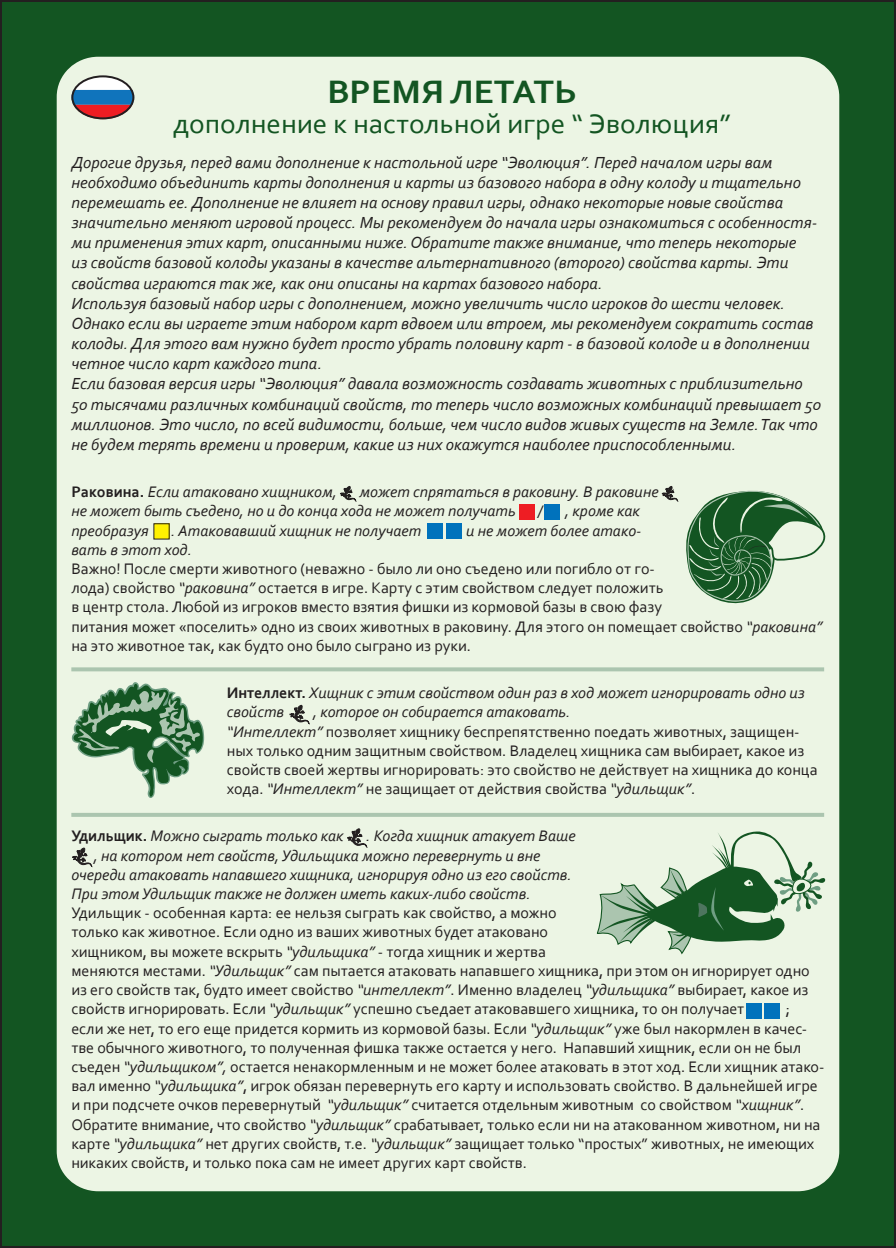
<style>
.page{position:relative;width:896px;height:1248px;background:#fff}
.page>*{position:absolute;margin:0;border:0;box-sizing:border-box;transform-origin:0 0}
.t1{font:700 34px "Corbel";color:#135522;scale:1.05 1}
.t2{font:28px "Corbel";color:#135522;scale:1.05 1}
.t3{font:italic 16.8px/20.2px "Corbel";color:#231f20}
.t4{font:16px/19.2px "Corbel";color:#231f20}
.t5{font:italic 16px/19.2px "Corbel";color:#231f20}
.s1{font-weight:700;font-style:normal}
.s2{font-style:italic}
</style>
<div class="page">
<div style="left:1px;top:1px;width:894px;height:1245px;background:#135522"></div>
<div style="left:57px;top:57px;width:782px;height:1134px;background:#ecf5e4;border-radius:41px"></div>
<svg style="left:71px;top:682px;width:133px;height:116px"></svg>
<svg style="left:596px;top:831px;width:230px;height:124px"></svg>
<svg style="left:71px;top:667px;width:753px;height:4px;background:#b1c9b3"></svg>
<hr style="left:71px;top:813px;width:753px;height:3px;background:#abc5af">
<svg style="left:661px;top:486px;width:165px;height:118px"></svg>
<div style="left:520px;top:504px;width:15px;height:15px;background:#ee1d23"></div>
<div style="left:544px;top:504px;width:15px;height:15px;background:#0072bc"></div>
<div style="left:154px;top:523px;width:15px;height:16px;background:#fff101"></div>
<div style="left:428px;top:523px;width:15px;height:15px;background:#0072bc"></div>
<div style="left:446px;top:523px;width:15px;height:15px;background:#0072bc"></div>
<svg style="left:289px;top:704px;width:21px;height:21px"></svg>
<svg style="left:347px;top:828px;width:21px;height:20px"></svg>
<div style="left:746px;top:1002px;width:16px;height:16px;background:#0072bc"></div>
<div style="left:764px;top:1002px;width:16px;height:16px;background:#0072bc"></div>
<svg style="left:72px;top:847px;width:21px;height:21px"></svg>
<svg style="left:340px;top:486px;width:17px;height:16px"></svg>
<svg style="left:72px;top:76px;width:62px;height:43px"></svg>
<div style="left:71px;top:75px;width:63px;height:44px;border:2px solid #231f20;border-radius:50%"></div>
<h1 class="t1" style="left:327px;top:71px;width:239px">ВРЕМЯ ЛЕТАТЬ</h1>
<h2 class="t2" style="left:173px;top:106px;width:533px">дополнение к настольной игре “ Эволюция”</h2>
<p class="t3" style="left:71px;top:151px;width:751px">Дорогие друзья, перед вами дополнение к настольной игре “Эволюция”. Перед началом игры вам необходимо объединить карты дополнения и карты из базового набора в одну колоду и тщательно перемешать ее. Дополнение не влияет на основу правил игры, однако некоторые новые свойства значительно меняют игровой процесс. Мы рекомендуем до начала игры ознакомиться с особенностя&shy;ми применения этих карт, описанными ниже. Обратите также внимание, что теперь некоторые<br>из свойств базовой колоды указаны в качестве альтернативного (второго) свойства карты. Эти свойства играются так же, как они описаны на картах базового набора.<br>Используя базовый набор игры с дополнением, можно увеличить число игроков до шести человек.<br>Однако если вы играете этим набором карт вдвоем или втроем, мы рекомендуем сократить состав колоды. Для этого вам нужно будет просто убрать половину карт - в базовой колоде и в дополнении четное число карт каждого типа.<br>Если базовая версия игры “Эволюция” давала возможность создавать животных с приблизительно 50 тысячами различных комбинаций свойств, то теперь число возможных комбинаций превышает 50 миллионов. Это число, по всей видимости, больше, чем число видов живых существ на Земле. Так что не будем терять времени и проверим, какие из них окажутся наиболее приспособленными.</p>
<p class="t5" style="left:71px;top:482px;width:267px"><span class="s1">Раковина.</span> Если атаковано хищником,</p>
<p class="t5" style="left:71px;top:482px;width:589px;text-indent:288px">может спрятаться в раковину. В раковине не может быть съедено, но и до конца хода не может получать</p>
<p class="t5" style="left:538px;top:501px;width:6px">/</p>
<p class="t5" style="left:565px;top:501px;width:77px">, кроме как</p>
<p class="t5" style="left:71px;top:520px;width:79px">преобразуя</p>
<p class="t5" style="left:171px;top:520px;width:252px">. Атаковавший хищник не получает</p>
<p class="t5" style="left:466px;top:520px;width:177px">и не может более атако-</p>
<p class="t5" style="left:71px;top:539px;width:122px">вать в этот ход.</p>
<p class="t4" style="left:71px;top:558px;width:752px">Важно! После смерти животного (неважно - было ли оно съедено или погибло от го-<br>лода) свойство <span class="s2">“раковина”</span> остается в игре. Карту с этим свойством следует положить<br>в центр стола. Любой из игроков вместо взятия фишки из кормовой базы в свою фазу<br>питания может «поселить» одно из своих животных в раковину. Для этого он помещает свойство <span class="s2">“раковина” </span>на это животное так, как будто оно было сыграно из руки.</p>
<p class="t5" style="left:227px;top:682px;width:579px"><span class="s1">Интеллект.</span> Хищник с этим свойством один раз в ход может игнорировать одно из свойств</p>
<p class="t4" style="left:227px;top:702px;width:592px;text-indent:86px"><span class="s2">, которое он собирается атаковать.<br>“Интеллект”</span> позволяет хищнику беспрепятственно поедать животных, защищен&shy;ных только одним защитным свойством. Владелец хищника сам выбирает, какое из свойств своей жертвы игнорировать: это свойство не действует на хищника до конца хода. <span class="s2">“Интеллект”</span> не защищает от действия свойства <span class="s2">“удильщик”</span>.</p>
<p class="t5" style="left:71px;top:826px;width:274px"><span class="s1">Удильщик.</span> Можно сыграть только как</p>
<p class="t5" style="left:366px;top:826px;width:211px">. Когда хищник атакует Ваше</p>
<p class="t5" style="left:94px;top:845px;width:448px">, на котором нет свойств, Удильщика можно перевернуть и вне</p>
<p class="t5" style="left:71px;top:864px;width:502px">очереди атаковать напавшего хищника, игнорируя одно из его свойств.</p>
<p class="t5" style="left:71px;top:883px;width:461px">При этом Удильщик также не должен иметь каких-либо свойств.</p>
<p class="t4" style="left:71px;top:902px;width:740px">Удильщик - особенная карта: ее нельзя сыграть как свойство, а можно<br>только как животное. Если одно из ваших животных будет атаковано<br>хищником, вы можете вскрыть <span class="s2">“удильщика”</span> - тогда хищник и жертва<br>меняются местами. <span class="s2">“Удильщик”</span> сам пытается атаковать напавшего хищника, при этом он игнорирует одно из его свойств так, будто имеет свойство <span class="s2">“интеллект”</span>. Именно владелец <span class="s2">“удильщика”</span> выбирает, какое из свойств игнорировать. Если <span class="s2">“удильщик”</span> успешно съедает атаковавшего хищника, то он получает</p>
<p class="t4" style="left:71px;top:998px;width:754px;text-indent:714px">; если же нет, то его еще придется кормить из кормовой базы. Если <span class="s2">“удильщик”</span> уже был накормлен в качес&shy;тве обычного животного, то полученная фишка также остается у него. Напавший хищник, если он не был съеден <span class="s2">“удильщиком”,</span> остается ненакормленным и не может более атаковать в этот ход. Если хищник атако&shy;вал именно <span class="s2">“удильщика”</span>, игрок обязан перевернуть его карту и использовать свойство. В дальнейшей игре и при подсчете очков перевернутый <span class="s2">“удильщик”</span> считается отдельным животным со свойством <span class="s2">“хищник”</span>.<br>Обратите внимание, что свойство <span class="s2">“удильщик”</span> срабатывает, только если ни на атакованном животном, ни на карте <span class="s2">“удильщика”</span> нет других свойств, т.е. <span class="s2">“удильщик”</span> защищает только “простых” животных, не имеющих никаких свойств, и только пока сам не имеет других карт свойств.</p>
</div>
